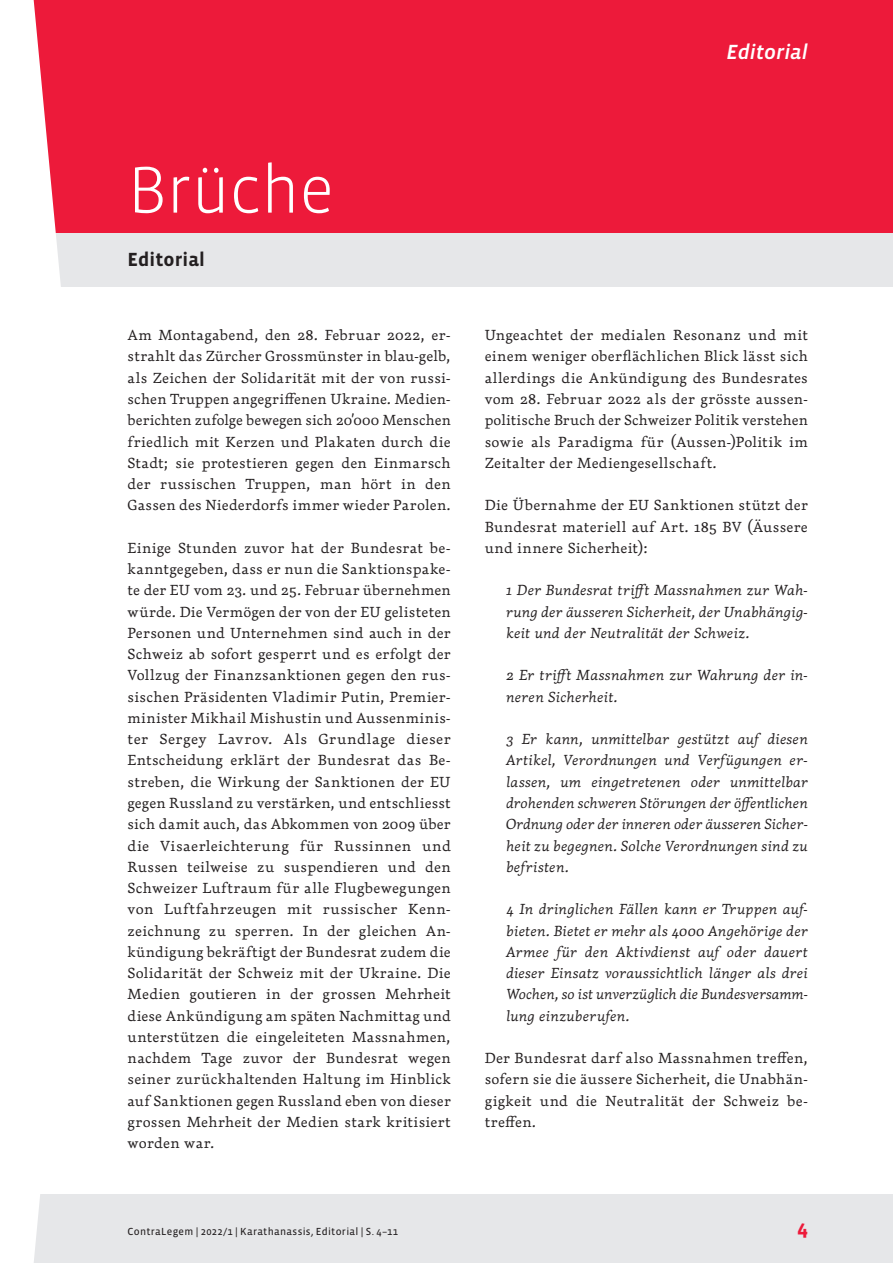
<style>
.page{position:relative;width:893px;height:1263px;background:#fff}
.page>*{position:absolute;margin:0;border:0;box-sizing:border-box;transform-origin:0 0}
.Titel_L{font:300 67.5px "Vista Sans OT";letter-spacing:-.01em;color:#fff}
.t1{font:italic 500 21px "Vista Sans OT";color:#fff}
.Fusszeile{font:700 21px "Vista Sans OT";color:#ed1a3a}
.Teaser_L{font:700 19.5px "Vista Sans OT";letter-spacing:.005em;color:#231f20}
.GT{font:300 14.25px/21.3px "Dederon LOT";letter-spacing:.015em;color:#231f20;text-align:justify}
.Zitat___Text{font:italic 300 14.25px/21.3px "Dederon LOT";letter-spacing:.015em;color:#231f20;text-align:justify}
.Fusszeile-2{font:10.5px "Vista Sans OT";letter-spacing:.03em;color:#231f20}
</style>
<div class="page">
<div style="left:1px;top:1195px;width:892px;height:68px;background:#e6e7e9"></div>
<div style="left:0;top:0;width:893px;height:234px;background:#ed1a3a"></div>
<div style="left:0;top:234px;width:893px;height:53px;background:#e6e7e9"></div>
<svg style="left:0;top:0;width:94px;height:1263px"></svg>
<h2 class="t1" style="left:727px;top:41px;width:83px">Editorial</h2>
<p class="Titel_L" style="left:128px;top:155px;width:208px">Brüche</p>
<p class="Teaser_L" style="left:128px;top:249px;width:79px">Editorial</p>
<p class="GT" style="left:128px;top:324px;width:325px">Am Montagabend, den 28. Februar 2022, er&shy;strahlt das Zürcher Grossmünster in blau-gelb, als Zeichen der Solidarität mit der von russi&shy;schen Truppen angegriffenen Ukraine. Medien&shy;berichten zufolge bewegen sich 20’000 Menschen friedlich mit Kerzen und Plakaten durch die Stadt; sie protestieren gegen den Einmarsch der russischen Truppen, man hört in den Gassen des Niederdorfs immer wieder Parolen.</p>
<p class="GT" style="left:128px;top:537px;width:325px">Einige Stunden zuvor hat der Bundesrat be&shy;kanntgegeben, dass er nun die Sanktionspake&shy;te der EU vom 23. und 25. Februar übernehmen würde. Die Vermögen der von der EU gelisteten Personen und Unternehmen sind auch in der Schweiz ab sofort gesperrt und es erfolgt der Vollzug der Finanzsanktionen gegen den rus&shy;sischen Präsidenten Vladimir Putin, Premier&shy;minister Mikhail Mishustin und Aussenminis&shy;ter Sergey Lavrov. Als Grundlage dieser Entscheidung erklärt der Bundesrat das Be&shy;streben, die Wirkung der Sanktionen der EU gegen Russland zu verstärken, und entschliesst sich damit auch, das Abkommen von 2009 über die Visaerleichterung für Russinnen und Russen teilweise zu suspendieren und den Schweizer Luftraum für alle Flugbewegungen von Luftfahrzeugen mit russischer Kenn&shy;zeichnung zu sperren. In der gleichen An&shy;kündigung bekräftigt der Bundesrat zudem die Solidarität der Schweiz mit der Ukraine. Die Medien goutieren in der grossen Mehrheit diese Ankündigung am späten Nachmittag und unterstützen die eingeleiteten Massnahmen, nachdem Tage zuvor der Bundesrat wegen seiner zurückhaltenden Haltung im Hinblick auf Sanktionen gegen Russland eben von dieser grossen Mehrheit der Medien stark kritisiert worden war.</p>
<p class="GT" style="left:485px;top:324px;width:325px">Ungeachtet der medialen Resonanz und mit einem weniger oberflächlichen Blick lässt sich allerdings die Ankündigung des Bundesrates vom 28. Februar 2022 als der grösste aussen&shy;politische Bruch der Schweizer Politik verstehen sowie als Paradigma für (Aussen-)Politik im Zeitalter der Mediengesellschaft.</p>
<p class="GT" style="left:485px;top:495px;width:325px">Die Übernahme der EU Sanktionen stützt der Bundesrat materiell auf Art. 185 BV (Äussere und innere Sicherheit):</p>
<p class="Zitat___Text" style="left:506px;top:580px;width:303px">1 Der Bundesrat trifft Massnahmen zur Wah&shy;rung der äusseren Sicherheit, der Unabhängig&shy;keit und der Neutralität der Schweiz.</p>
<p class="Zitat___Text" style="left:506px;top:665px;width:303px">2 Er trifft Massnahmen zur Wahrung der in&shy;neren Sicherheit.</p>
<p class="Zitat___Text" style="left:506px;top:728px;width:303px">3 Er kann, unmittelbar gestützt auf diesen Artikel, Verordnungen und Verfügungen er&shy;lassen, um eingetretenen oder unmittelbar drohenden schweren Störungen der öffentlichen Ordnung oder der inneren oder äusseren Sicher&shy;heit zu begegnen. Solche Verordnungen sind zu befristen.</p>
<p class="Zitat___Text" style="left:506px;top:898px;width:303px">4 In dringlichen Fällen kann er Truppen auf&shy;bieten. Bietet er mehr als 4000 Angehörige der Armee für den Aktivdienst auf oder dauert dieser Einsatz voraussichtlich länger als drei Wochen, so ist unverzüglich die Bundesversamm&shy;lung einzuberufen.</p>
<p class="GT" style="left:485px;top:1047px;width:325px">Der Bundesrat darf also Massnahmen treffen, sofern sie die äussere Sicherheit, die Unabhän&shy;gigkeit und die Neutralität der Schweiz be&shy;treffen.</p>
<p class="Fusszeile-2" style="left:128px;top:1226px;width:272px">ContraLegem | 2022/1 | Karathanassis, Editorial | S. 4–11</p>
<p class="Fusszeile" style="left:797px;top:1217px;width:12px">4</p>
</div>
